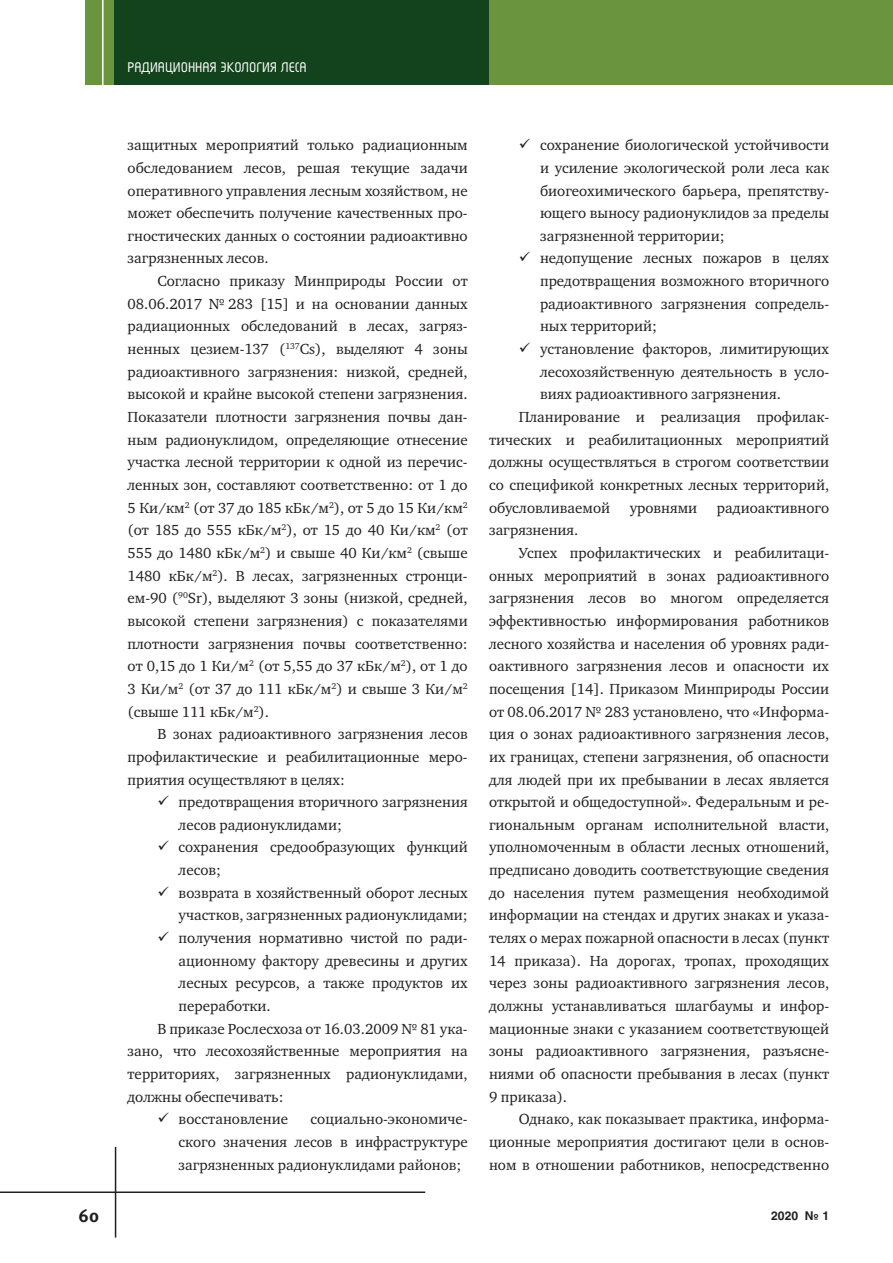
<style>
.page{position:relative;width:893px;height:1263px;background:#fff}
.page>*{position:absolute;margin:0;border:0;box-sizing:border-box;transform-origin:0 0}
.t1{font:18px "Meta Bold C";color:#231f20}
.t2{font:700 16.5px "Magic C";color:#fff}
.Text{font:15px/22.6px "Charter C";color:#231f20;text-align:justify}
.t3{font:700 12px "Helios C";color:#231f20}
</style>
<div class="page">
<div style="left:85px;top:0;width:808px;height:85px;background:#6b943e"></div>
<div style="left:115px;top:0;width:374px;height:85px;background:#13431d"></div>
<hr style="left:102px;top:0;width:2px;height:85px;background:#fff">
<hr style="left:0;top:1191px;width:425px;height:2px;background:#231f20">
<hr style="left:115px;top:1147px;width:1px;height:90px;background:#231f20">
<p class="t2" style="left:128px;top:60px;width:181px">РАДИАЦИОННАЯ ЭКОЛОГИЯ ЛЕСА</p>
<p class="Text" style="left:128px;top:134px;width:342px">защитных мероприятий только радиационным обследованием лесов, решая текущие задачи оперативного управления лесным хозяйством, не может обеспечить получение качественных про&shy;гностических данных о состоянии радиоактивно загрязненных лесов.</p>
<p class="Text" style="left:128px;top:270px;width:342px;text-indent:30px">Согласно приказу Минприроды России от 08.06.2017 № 283 [15] и на основании данных радиационных обследований в лесах, загряз&shy;ненных цезием-137 (<sup>137</sup>Cs), выделяют 4 зоны радиоактивного загрязнения: низкой, средней, высокой и крайне высокой степени загрязнения.<br>Показатели плотности загрязнения почвы дан&shy;ным радионуклидом, определяющие отнесение участка лесной территории к одной из перечис&shy;ленных зон, составляют соответственно: от 1 до 5 Ки/км<sup>2</sup> (от 37 до 185 кБк/м<sup>2</sup>), от 5 до 15 Ки/км<sup>2 </sup>(от 185 до 555 кБк/м<sup>2</sup>), от 15 до 40 Ки/км<sup>2</sup> (от 555 до 1480 кБк/м<sup>2</sup>) и свыше 40 Ки/км<sup>2</sup> (свыше 1480 кБк/м<sup>2</sup>). В лесах, загрязненных стронци&shy;ем-90 (<sup>90</sup>Sr), выделяют 3 зоны (низкой, средней, высокой степени загрязнения) с показателями плотности загрязнения почвы соответственно: от 0,15 до 1 Ки/м<sup>2</sup> (от 5,55 до 37 кБк/м<sup>2</sup>), от 1 до 3 Ки/м<sup>2</sup> (от 37 до 111 кБк/м<sup>2</sup>) и свыше 3 Ки/м<sup>2 </sup>(свыше 111 кБк/м<sup>2</sup>).</p>
<p class="Text" style="left:128px;top:723px;width:342px;text-indent:30px">В зонах радиоактивного загрязнения лесов профилактические и реабилитационные меро&shy;приятия осуществляют в целях:</p>
<p class="Text" style="left:179px;top:791px;width:291px">предотвращения вторичного загрязнения лесов радионуклидами;</p>
<p class="Text" style="left:179px;top:836px;width:291px">сохранения средообразующих функций лесов;</p>
<p class="Text" style="left:179px;top:881px;width:291px">возврата в хозяйственный оборот лесных участков, загрязненных радионуклидами;</p>
<p class="Text" style="left:179px;top:927px;width:291px">получения нормативно чистой по ради&shy;ационному фактору древесины и других лесных ресурсов, а также продуктов их переработки.</p>
<p class="Text" style="left:128px;top:1017px;width:342px;text-indent:30px">В приказе Рослесхоза от 16.03.2009 № 81 ука&shy;зано, что лесохозяйственные мероприятия на территориях, загрязненных радионуклидами, должны обеспечивать:</p>
<p class="Text" style="left:179px;top:1108px;width:111px">восстановление</p>
<p class="Text" style="left:179px;top:1108px;width:291px;text-indent:132px">социально-экономиче&shy;ского значения лесов в инфраструктуре загрязненных радионуклидами районов;</p>
<p class="Text" style="left:540px;top:134px;width:291px">сохранение биологической устойчивости и усиление экологической роли леса как биогеохимического барьера, препятству&shy;ющего выносу радионуклидов за пределы загрязненной территории;</p>
<p class="Text" style="left:540px;top:247px;width:291px">недопущение лесных пожаров в целях предотвращения возможного вторичного радиоактивного загрязнения сопредель&shy;ных территорий;</p>
<p class="Text" style="left:540px;top:338px;width:291px">установление факторов, лимитирующих лесохозяйственную деятельность в усло&shy;виях радиоактивного загрязнения.</p>
<p class="Text" style="left:489px;top:406px;width:342px;text-indent:30px">Планирование и реализация профилак&shy;тических и реабилитационных мероприятий должны осуществляться в строгом соответствии со спецификой конкретных лесных территорий, обусловливаемой</p>
<p class="Text" style="left:630px;top:496px;width:69px">уровнями</p>
<p class="Text" style="left:717px;top:496px;width:114px">радиоактивного</p>
<p class="Text" style="left:489px;top:519px;width:91px">загрязнения.</p>
<p class="Text" style="left:489px;top:542px;width:342px;text-indent:30px">Успех профилактических и реабилитаци&shy;онных мероприятий в зонах радиоактивного загрязнения лесов во многом определяется эффективностью информирования работников лесного хозяйства и населения об уровнях ради&shy;оактивного загрязнения лесов и опасности их посещения [14]. Приказом Минприроды России от 08.06.2017 № 283 установлено, что «Информа&shy;ция о зонах радиоактивного загрязнения лесов, их границах, степени загрязнения, об опасности для людей при их пребывании в лесах является открытой и общедоступной». Федеральным и ре&shy;гиональным органам исполнительной власти, уполномоченным в области лесных отношений, предписано доводить соответствующие сведения до населения путем размещения необходимой информации на стендах и других знаках и указа&shy;телях о мерах пожарной опасности в лесах (пункт 14 приказа). На дорогах, тропах, проходящих через зоны радиоактивного загрязнения лесов, должны устанавливаться шлагбаумы и инфор&shy;мационные знаки с указанием соответствующей зоны радиоактивного загрязнения, разъясне&shy;ниями об опасности пребывания в лесах (пункт 9 приказа).</p>
<p class="Text" style="left:489px;top:1108px;width:342px;text-indent:30px">Однако, как показывает практика, информа&shy;ционные мероприятия достигают цели в основ&shy;ном в отношении работников, непосредственно</p>
<p class="t1" style="left:79px;top:1205px;width:22px">60</p>
<p class="t3" style="left:771px;top:1208px;width:59px">2020 № 1</p>
</div>
